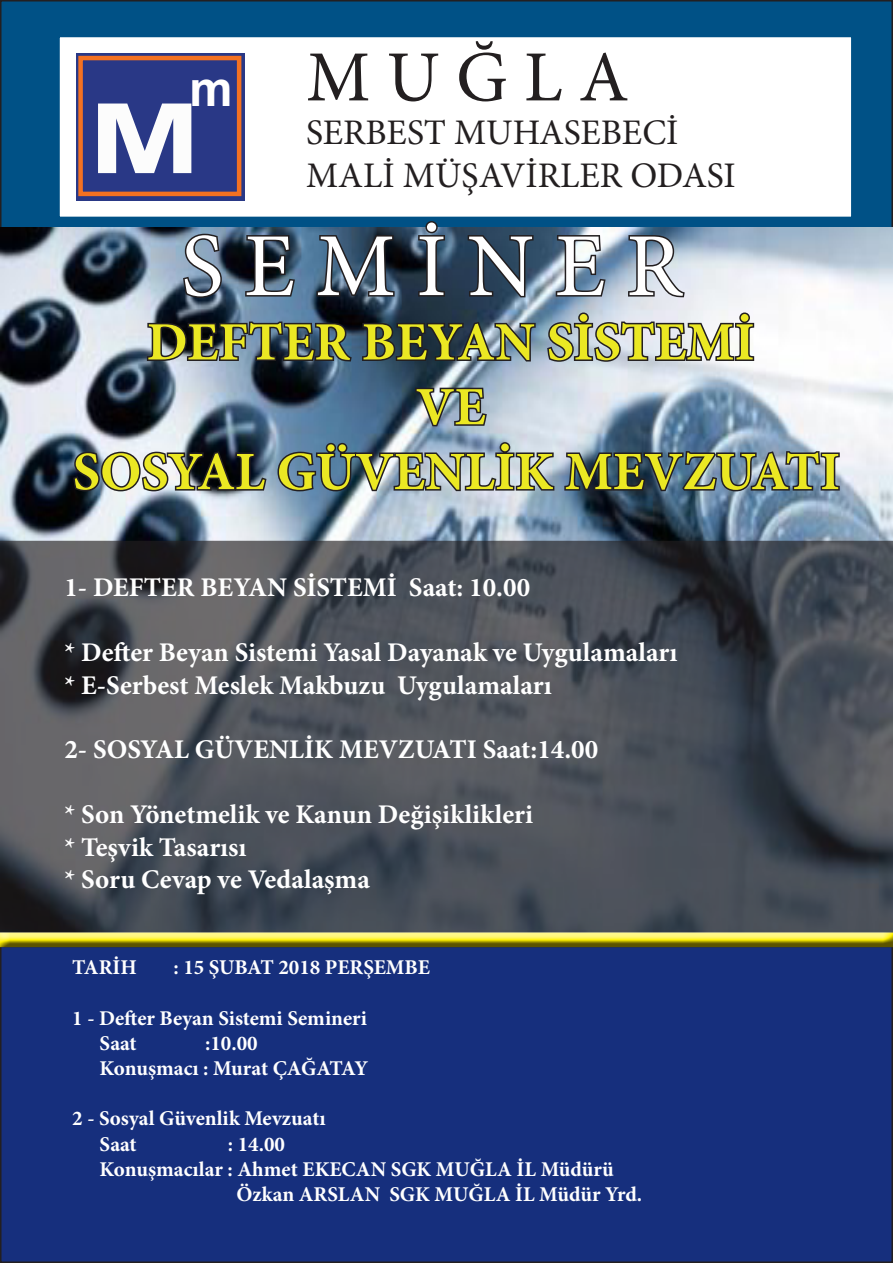
<style>
.page{position:relative;width:893px;height:1263px;background:#fff}
.page>*{position:absolute;margin:0;border:0;box-sizing:border-box;transform-origin:0 0}
.t1{font:700 97.2px "Arial";color:#fcfcfc;scale:1.39 1}
.t2{font:90px "Minion Pro";color:#fff}
.t3{font:72px "Minion Pro";color:#231f20}
.t4{font:700 54px "Minion Pro";color:#ebe823}
.t5{font:700 48.6px "Arial";color:#fff}
.t6{font:36px "Minion Pro";color:#231f20}
.t7{font:700 27px "Minion Pro";color:#fff}
.t8{font:700 21px "Minion Pro";color:#fff}
</style>
<div class="page">
<div style="left:1px;top:1px;width:891px;height:1261px;background:#005186"></div>
<div style="left:55px;top:33px;width:800px;height:188px;background:#fff;border:4px solid #005186"></div>
<div style="left:76px;top:53px;width:168px;height:147px;background:#293886"></div>
<div style="left:78px;top:56px;width:163px;height:140px;border:4px solid #f37121"></div>
<img style="left:0;top:227px;width:893px;height:314px">
<svg style="left:181px;top:232px;width:42px;height:67px;background:#5d6d7f"></svg>
<svg style="left:244px;top:234px;width:53px;height:64px;background:#2d3946"></svg>
<svg style="left:315px;top:234px;width:81px;height:64px;background:#314354"></svg>
<svg style="left:417px;top:219px;width:29px;height:79px;background:#2a3d50"></svg>
<svg style="left:466px;top:234px;width:69px;height:65px;background:#2c3e50"></svg>
<svg style="left:554px;top:234px;width:53px;height:64px;background:#778390"></svg>
<svg style="left:626px;top:233px;width:61px;height:66px;background:#8995a2"></svg>
<svg style="left:145px;top:320px;width:209px;height:43px;background:#3c4652"></svg>
<svg style="left:360px;top:320px;width:177px;height:43px;background:#3a4753"></svg>
<svg style="left:546px;top:311px;width:143px;height:53px;background:#9298a0"></svg>
<svg style="left:684px;top:321px;width:52px;height:129px;background:#8a9dae"></svg>
<svg style="left:733px;top:311px;width:23px;height:51px"></svg>
<svg style="left:414px;top:386px;width:74px;height:42px;background:#727c87"></svg>
<svg style="left:72px;top:450px;width:196px;height:43px;background:#5c6067"></svg>
<svg style="left:276px;top:441px;width:280px;height:52px;background:#727f8d"></svg>
<svg style="left:563px;top:450px;width:278px;height:91px;background:#516679"></svg>
<svg style="left:3px;top:544px;width:887px;height:386px;background:#4a4e56"></svg>
<div style="left:1px;top:943px;width:891px;height:319px;background:#162f7d"></div>
<div style="left:0;top:930px;width:893px;height:14px;background:#fff;opacity:.75"></div>
<div style="left:0;top:932px;width:893px;height:16px;background:#231f20;opacity:.75"></div>
<p class="t3" style="left:306px;top:29px;width:324px">M U Ğ L A</p>
<p class="t6" style="left:306px;top:108px;width:374px">SERBEST MUHASEBECİ</p>
<p class="t6" style="left:306px;top:151px;width:431px">MALİ MÜŞAVİRLER ODASI</p>
<p class="t2" style="left:181px;top:206px;width:503px">S E M İ N E R</p>
<p class="t4" style="left:147px;top:304px;width:610px">DEFTER BEYAN SİSTEMİ</p>
<p class="t4" style="left:416px;top:369px;width:71px">VE</p>
<p class="t4" style="left:73px;top:434px;width:769px">SOSYAL GÜVENLİK MEVZUATI</p>
<p class="t5" style="left:190px;top:57px;width:45px">m</p>
<p class="t1" style="left:88px;top:75px;width:82px">M</p>
<p class="t7" style="left:64px;top:569px;width:467px">1- DEFTER BEYAN SİSTEMİ Saat: 10.00</p>
<p class="t7" style="left:64px;top:633px;width:614px">* Defter Beyan Sistemi Yasal Dayanak ve Uygulamaları</p>
<p class="t7" style="left:64px;top:666px;width:489px">* E-Serbest Meslek Makbuzu Uygulamaları</p>
<p class="t7" style="left:64px;top:731px;width:535px">2- SOSYAL GÜVENLİK MEVZUATI Saat:14.00</p>
<p class="t7" style="left:64px;top:795px;width:470px">* Son Yönetmelik ve Kanun Değişiklikleri</p>
<p class="t7" style="left:64px;top:828px;width:183px">* Teşvik Tasarısı</p>
<p class="t7" style="left:64px;top:860px;width:307px">* Soru Cevap ve Vedalaşma</p>
<p class="t8" style="left:72px;top:953px;width:66px">TARİH</p>
<p class="t8" style="left:173px;top:953px;width:258px">: 15 ŞUBAT 2018 PERŞEMBE</p>
<p class="t8" style="left:72px;top:1003px;width:296px">1 - Defter Beyan Sistemi Semineri</p>
<p class="t8" style="left:100px;top:1028px;width:39px">Saat</p>
<p class="t8" style="left:205px;top:1028px;width:54px">:10.00</p>
<p class="t8" style="left:100px;top:1053px;width:270px">Konuşmacı : Murat ÇAĞATAY</p>
<p class="t8" style="left:72px;top:1104px;width:255px">2 - Sosyal Güvenlik Mevzuatı</p>
<p class="t8" style="left:100px;top:1129px;width:39px">Saat</p>
<p class="t8" style="left:228px;top:1129px;width:59px">: 14.00</p>
<p class="t8" style="left:100px;top:1154px;width:516px">Konuşmacılar : Ahmet EKECAN SGK MUĞLA İL Müdürü</p>
<p class="t8" style="left:236px;top:1179px;width:407px">Özkan ARSLAN SGK MUĞLA İL Müdür Yrd.</p>
</div>
